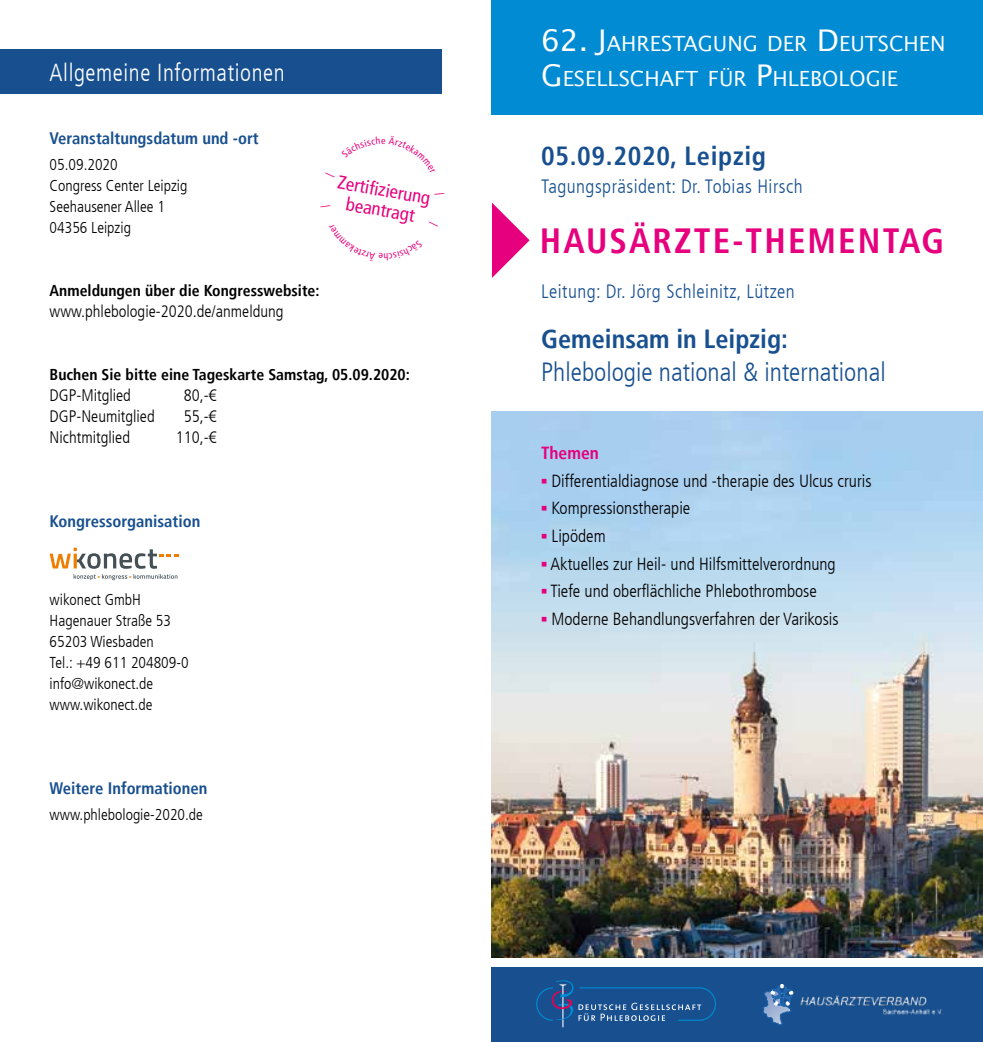
<style>
.page{position:relative;width:983px;height:1042px;background:#fff}
.page>*{position:absolute;margin:0;border:0;box-sizing:border-box;transform-origin:0 0}
.t1{font:700 condensed 35px "Frutiger LT";letter-spacing:.06em;color:#e6007d}
.t2{font:300 condensed 26.25px "Frutiger LT";color:#18508f}
.t3{font:700 condensed 26.25px "Frutiger LT";color:#18508f}
.t4{font:700 condensed 26.25px "Frutiger LT";letter-spacing:.025em;color:#18508f}
.t5{font:300 condensed 24.5px "Frutiger LT";letter-spacing:.025em;color:#fff;scale:.96 1}
.t6{font:20.82px/35px "Lucida Sans Std";color:#fff}
.t7{font:300 condensed 19.25px "Frutiger LT";letter-spacing:.025em;color:#18508f}
.t8{font:condensed 18.72px/19.9px "Frutiger LT";color:#e6007d;text-align:center}
.t9{font:300 condensed 17.5px "Frutiger LT";color:#000}
.t10{font:700 condensed 17.5px "Frutiger LT";color:#e6007d}
.t11{font:300 condensed 16.62px "Frutiger LT";color:#000}
.t12{font:700 condensed 16.62px "Frutiger LT";color:#18508f}
.t13{font:300 condensed 15.75px/21px "Frutiger LT";color:#000}
.t14{font:700 condensed 15.75px "Frutiger LT";color:#000}
.s1{font-size:29.75px}
.s2{font-family:"Arial";font-weight:700;font-stretch:normal;color:#e6007d}
</style>
<div class="page">
<svg style="left:492px;top:202px;width:37px;height:76px"></svg>
<img style="left:491px;top:412px;width:491px;height:545px">
<div style="left:491px;top:0;width:491px;height:114px;background:#008bd2"></div>
<div style="left:491px;top:967px;width:491px;height:75px;background:#18508f"></div>
<svg style="left:536px;top:980px;width:179px;height:47px"></svg>
<img style="left:800px;top:995px;width:142px;height:20px">
<svg style="left:762px;top:984px;width:30px;height:41px"></svg>
<svg style="left:50px;top:548px;width:128px;height:32px"></svg>
<div style="left:0;top:50px;width:441px;height:44px;background:#18508f"></div>
<h3 class="t5" style="left:50px;top:59px;width:246px">Allgemeine Informationen</h3>
<p class="t12" style="left:50px;top:128px;width:210px">Veranstaltungsdatum und -ort</p>
<p class="t13" style="left:50px;top:154px;width:139px">05.09.2020<br>Congress Center Leipzig<br>Seehausener Allee 1<br>04356 Leipzig</p>
<p class="t8" style="left:339px;top:172px;width:95px;rotate:10deg">Zertifizierung beantragt</p>
<p class="t14" style="left:50px;top:281px;width:271px">Anmeldungen über die Kongresswebsite:</p>
<p class="t11" style="left:50px;top:302px;width:235px">www.phlebologie-2020.de/anmeldung</p>
<p class="t14" style="left:50px;top:365px;width:361px">Buchen Sie bitte eine Tageskarte Samstag, 05.09.2020:</p>
<p class="t11" style="left:50px;top:386px;width:83px">DGP-Mitglied</p>
<p class="t11" style="left:184px;top:386px;width:34px">80,-€</p>
<p class="t11" style="left:50px;top:407px;width:107px">DGP-Neumitglied</p>
<p class="t11" style="left:184px;top:407px;width:34px">55,-€</p>
<p class="t11" style="left:50px;top:428px;width:82px">Nichtmitglied</p>
<p class="t11" style="left:176px;top:428px;width:42px">110,-€</p>
<p class="t12" style="left:50px;top:511px;width:152px">Kongressorganisation</p>
<p class="t13" style="left:50px;top:589px;width:140px">wikonect GmbH<br>Hagenauer Straße 53<br>65203 Wiesbaden<br>Tel.: +49 611 204809-0 info@wikonect.de www.wikonect.de</p>
<p class="t12" style="left:50px;top:778px;width:159px">Weitere Informationen</p>
<p class="t13" style="left:50px;top:804px;width:155px">www.phlebologie-2020.de</p>
<p class="t6" style="left:541px;top:26px;width:406px"><span class="s1">62. J</span>AHRESTAGUNG DER <span class="s1">D</span>EUTSCHEN<br><span class="s1">G</span> ESELLSCHAFT FÜR <span class="s1">P</span>HLEBOLOGIE</p>
<h2 class="t4" style="left:541px;top:140px;width:226px">05.09.2020, Leipzig</h2>
<p class="t7" style="left:541px;top:175px;width:263px">Tagungspräsident: Dr. Tobias Hirsch</p>
<h1 class="t1" style="left:539px;top:220px;width:406px">HAUSÄRZTE-THEMENTAG</h1>
<p class="t7" style="left:541px;top:280px;width:255px">Leitung: Dr. Jörg Schleinitz, Lützen</p>
<h2 class="t3" style="left:541px;top:323px;width:248px">Gemeinsam in Leipzig:</h2>
<h2 class="t2" style="left:541px;top:357px;width:346px">Phlebologie national &amp; international</h2>
<p class="t10" style="left:541px;top:442px;width:59px">Themen</p>
<p class="t9" style="left:541px;top:471px;width:332px"><span class="s2">▪</span> Differentialdiagnose und -therapie des Ulcus cruris</p>
<p class="t9" style="left:541px;top:498px;width:151px"><span class="s2">▪</span> Kompressionstherapie</p>
<p class="t9" style="left:541px;top:526px;width:66px"><span class="s2">▪</span> Lipödem</p>
<p class="t9" style="left:541px;top:554px;width:296px"><span class="s2">▪</span> Aktuelles zur Heil- und Hilfsmittelverordnung</p>
<p class="t9" style="left:541px;top:581px;width:277px"><span class="s2">▪</span> Tiefe und oberflächliche Phlebothrombose</p>
<p class="t9" style="left:541px;top:609px;width:299px"><span class="s2">▪</span> Moderne Behandlungsverfahren der Varikosis</p>
</div>
